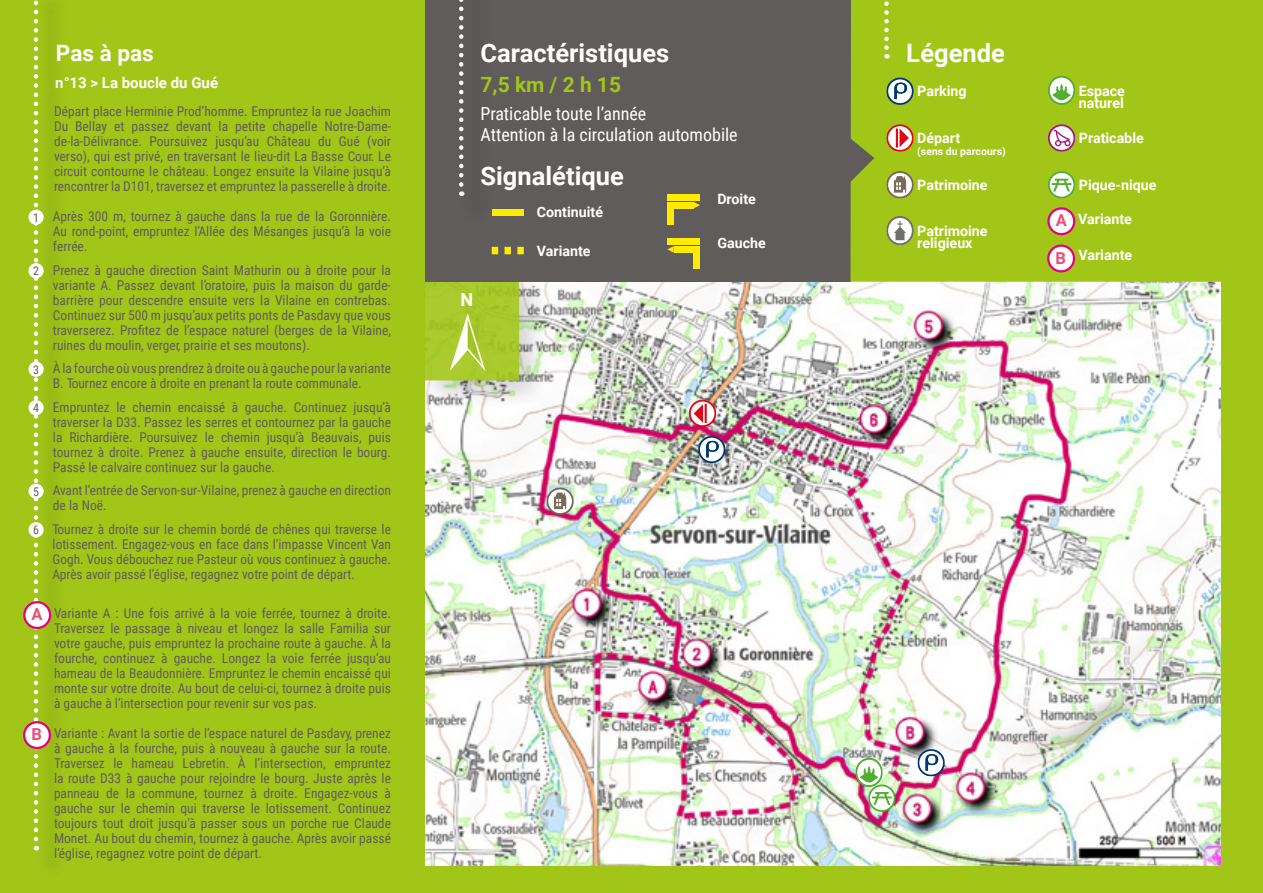
<style>
.page{position:relative;width:1263px;height:893px;background:#a2c617}
.page>*{position:absolute;margin:0;border:0;box-sizing:border-box;transform-origin:0 0}
.t1{font:700 25.5px "Roboto";color:#fff}
.t2{font:700 22.5px "Roboto";color:#fff}
.t3{font:700 21px "Roboto";color:#a2c617}
.t4{font:18px/21.6px "Roboto Condensed";color:#fff}
.t5{font:700 18px "Roboto";color:#fff}
.t6{font:700 16.5px "Roboto";color:#ea4f7c}
.t7{font:700 15px "Roboto";color:#fff}
.t8{font:700 14.25px/12px "Roboto";color:#fff}
.t9{font:13.5px/15px "Roboto Condensed";color:#605c5b;text-align:justify}
.t10{font:700 10.5px "Roboto";color:#fff}
.s1{font-size:12px}
</style>
<div class="page">
<img style="left:425px;top:282px;width:795px;height:583px">
<div style="left:418px;top:246px;width:132px;height:165px;background:#000;opacity:.17"></div>
<div style="left:425px;top:0;width:425px;height:282px;background:#605c5b"></div>
<svg style="left:850px;top:0;width:371px;height:282px"></svg>
<svg style="left:884px;top:0;width:5px;height:48px"></svg>
<svg style="left:850px;top:91px;width:24px;height:149px"></svg>
<svg style="left:459px;top:0;width:5px;height:185px"></svg>
<div style="left:36px;top:0;width:30px;height:879px;background:#9cbf16"></div>
<svg style="left:34px;top:0;width:4px;height:839px"></svg>
<div style="left:28px;top:210px;width:16px;height:15px;background:#fff;border-radius:50%"></div>
<div style="left:28px;top:263px;width:16px;height:15px;background:#fff;border-radius:50%"></div>
<div style="left:28px;top:362px;width:16px;height:15px;background:#fff;border-radius:50%"></div>
<div style="left:28px;top:400px;width:16px;height:15px;background:#fff;border-radius:50%"></div>
<div style="left:28px;top:484px;width:16px;height:15px;background:#fff;border-radius:50%"></div>
<div style="left:28px;top:522px;width:16px;height:15px;background:#fff;border-radius:50%"></div>
<svg style="left:886px;top:78px;width:28px;height:27px"></svg>
<svg style="left:1048px;top:76px;width:27px;height:29px"></svg>
<svg style="left:886px;top:124px;width:28px;height:28px"></svg>
<svg style="left:1048px;top:124px;width:27px;height:28px"></svg>
<svg style="left:886px;top:171px;width:28px;height:27px"></svg>
<svg style="left:1048px;top:171px;width:27px;height:27px"></svg>
<svg style="left:886px;top:216px;width:28px;height:29px"></svg>
<div style="left:492px;top:210px;width:32px;height:6px;background:#ffeb00"></div>
<div style="left:667px;top:194px;width:33px;height:6px;background:#ffeb00"></div>
<div style="left:667px;top:202px;width:7px;height:23px;background:#ffeb00"></div>
<div style="left:674px;top:202px;width:20px;height:6px;background:#ffeb00"></div>
<svg style="left:694px;top:202px;width:6px;height:6px"></svg>
<div style="left:667px;top:238px;width:33px;height:6px;background:#ffeb00"></div>
<div style="left:693px;top:246px;width:7px;height:23px;background:#ffeb00"></div>
<div style="left:674px;top:246px;width:19px;height:7px;background:#ffeb00"></div>
<svg style="left:666px;top:245px;width:8px;height:8px"></svg>
<svg style="left:424px;top:246px;width:101px;height:134px"></svg>
<svg style="left:689px;top:400px;width:27px;height:27px"></svg>
<svg style="left:698px;top:436px;width:27px;height:27px"></svg>
<svg style="left:546px;top:488px;width:28px;height:27px"></svg>
<svg style="left:855px;top:758px;width:40px;height:54px;background:#c1cbad"></svg>
<svg style="left:917px;top:749px;width:28px;height:27px"></svg>
<div style="left:24px;top:722px;width:26px;height:26px;background:#fff;border-radius:50%"></div>
<div style="left:23px;top:721px;width:28px;height:28px;border:2px solid #e6007d;border-radius:50%"></div>
<div style="left:24px;top:602px;width:26px;height:26px;background:#fff;border-radius:50%"></div>
<div style="left:23px;top:601px;width:28px;height:28px;border:2px solid #e6007d;border-radius:50%"></div>
<div style="left:1048px;top:208px;width:26px;height:26px;background:#fff;border-radius:50%"></div>
<div style="left:1047px;top:207px;width:28px;height:28px;border:2px solid #e6007d;border-radius:50%"></div>
<div style="left:1048px;top:246px;width:26px;height:25px;background:#fff;border-radius:50%"></div>
<div style="left:1047px;top:244px;width:28px;height:28px;border:2px solid #e6007d;border-radius:50%"></div>
<h2 class="t2" style="left:56px;top:37px;width:99px">Pas à pas</h2>
<p class="t7" style="left:55px;top:72px;width:164px">n°13 &gt; La boucle du Gué</p>
<p class="t9" style="left:54px;top:104px;width:338px">Départ place Herminie Prod’homme. Empruntez la rue Joachim Du Bellay et passez devant la petite chapelle Notre-Dame&shy;de-la-Délivrance. Poursuivez jusqu’au Château du Gué (voir verso), qui est privé, en traversant le lieu-dit La Basse Cour. Le circuit contourne le château. Longez ensuite la Vilaine jusqu’à rencontrer la D101, traversez et empruntez la passerelle à droite.</p>
<p class="t9" style="left:53px;top:209px;width:340px;text-indent:-20px"><span class="s1">1</span> Après 300 m, tournez à gauche dans la rue de la Goronnière.<br>Au rond-point, empruntez l’Allée des Mésanges jusqu’à la voie ferrée.</p>
<p class="t9" style="left:53px;top:262px;width:340px;text-indent:-20px"><span class="s1">2</span> Prenez à gauche direction Saint Mathurin ou à droite pour la variante A. Passez devant l’oratoire, puis la maison du garde&shy;barrière pour descendre ensuite vers la Vilaine en contrebas.<br>Continuez sur 500 m jusqu’aux petits ponts de Pasdavy que vous traverserez. Profitez de l’espace naturel (berges de la Vilaine, ruines du moulin, verger, prairie et ses moutons).</p>
<p class="t9" style="left:53px;top:361px;width:340px;text-indent:-20px"><span class="s1">3</span> À la fourche où vous prendrez à droite ou à gauche pour la variante<br>B. Tournez encore à droite en prenant la route communale.</p>
<p class="t9" style="left:53px;top:399px;width:340px;text-indent:-20px"><span class="s1">4</span> Empruntez le chemin encaissé à gauche. Continuez jusqu’à traverser la D33. Passez les serres et contournez par la gauche la Richardière. Poursuivez le chemin jusqu’à Beauvais, puis tournez à droite. Prenez à gauche ensuite, direction le bourg.<br>Passé le calvaire continuez sur la gauche.</p>
<p class="t9" style="left:53px;top:483px;width:340px;text-indent:-20px"><span class="s1">5</span> Avant l’entrée de Servon-sur-Vilaine, prenez à gauche en direction de la Noë.</p>
<p class="t9" style="left:53px;top:521px;width:340px;text-indent:-20px"><span class="s1">6</span> Tournez à droite sur le chemin bordé de chênes qui traverse le lotissement. Engagez-vous en face dans l’impasse Vincent Van Gogh. Vous débouchez rue Pasteur où vous continuez à gauche.<br>Après avoir passé l’église, regagnez votre point de départ.</p>
<p class="t9" style="left:54px;top:605px;width:338px">Variante A : Une fois arrivé à la voie ferrée, tournez à droite.<br>Traversez le passage à niveau et longez la salle Familia sur votre gauche, puis empruntez la prochaine route à gauche. À la fourche, continuez à gauche. Longez la voie ferrée jusqu’au hameau de la Beaudonnière. Empruntez le chemin encaissé qui monte sur votre droite. Au bout de celui-ci, tournez à droite puis à gauche à l’intersection pour revenir sur vos pas.</p>
<p class="t9" style="left:54px;top:725px;width:338px">Variante : Avant la sortie de l’espace naturel de Pasdavy, prenez à gauche à la fourche, puis à nouveau à gauche sur la route.<br>Traversez le hameau Lebretin. À l’intersection, empruntez la route D33 à gauche pour rejoindre le bourg. Juste après le panneau de la commune, tournez à droite. Engagez-vous à gauche sur le chemin qui traverse le lotissement. Continuez toujours tout droit jusqu’à passer sous un porche rue Claude Monet. Au bout du chemin, tournez à gauche. Après avoir passé l’église, regagnez votre point de départ.</p>
<p class="t6" style="left:32px;top:603px;width:13px">A</p>
<p class="t6" style="left:31px;top:723px;width:12px">B</p>
<h1 class="t1" style="left:480px;top:35px;width:190px">Caractéristiques</h1>
<h3 class="t4" style="left:480px;top:102px;width:259px">Praticable toute l’année<br>Attention à la circulation automobile</h3>
<h3 class="t3" style="left:480px;top:70px;width:142px">7,5 km / 2 h 15</h3>
<h1 class="t1" style="left:480px;top:158px;width:145px">Signalétique</h1>
<p class="t8" style="left:537px;top:205px;width:68px">Continuité</p>
<p class="t8" style="left:537px;top:244px;width:55px">Variante</p>
<p class="t8" style="left:717px;top:192px;width:40px">Droite</p>
<p class="t8" style="left:717px;top:237px;width:50px">Gauche</p>
<h3 class="t5" style="left:461px;top:287px;width:14px">N</h3>
<h1 class="t1" style="left:906px;top:35px;width:100px">Légende</h1>
<p class="t8" style="left:917px;top:84px;width:51px">Parking</p>
<p class="t8" style="left:1079px;top:84px;width:48px">Espace naturel</p>
<p class="t8" style="left:917px;top:131px;width:44px">Départ</p>
<p class="t10" style="left:917px;top:144px;width:90px">(sens du parcours)</p>
<p class="t8" style="left:1079px;top:131px;width:66px">Praticable</p>
<p class="t8" style="left:917px;top:178px;width:72px">Patrimoine</p>
<p class="t8" style="left:1079px;top:178px;width:79px">Pique-nique</p>
<p class="t8" style="left:917px;top:225px;width:72px">Patrimoine religieux</p>
<p class="t8" style="left:1078px;top:212px;width:55px">Variante</p>
<p class="t8" style="left:1078px;top:249px;width:55px">Variante</p>
<p class="t6" style="left:1056px;top:209px;width:13px">A</p>
<p class="t6" style="left:1055px;top:246px;width:12px">B</p>
</div>
